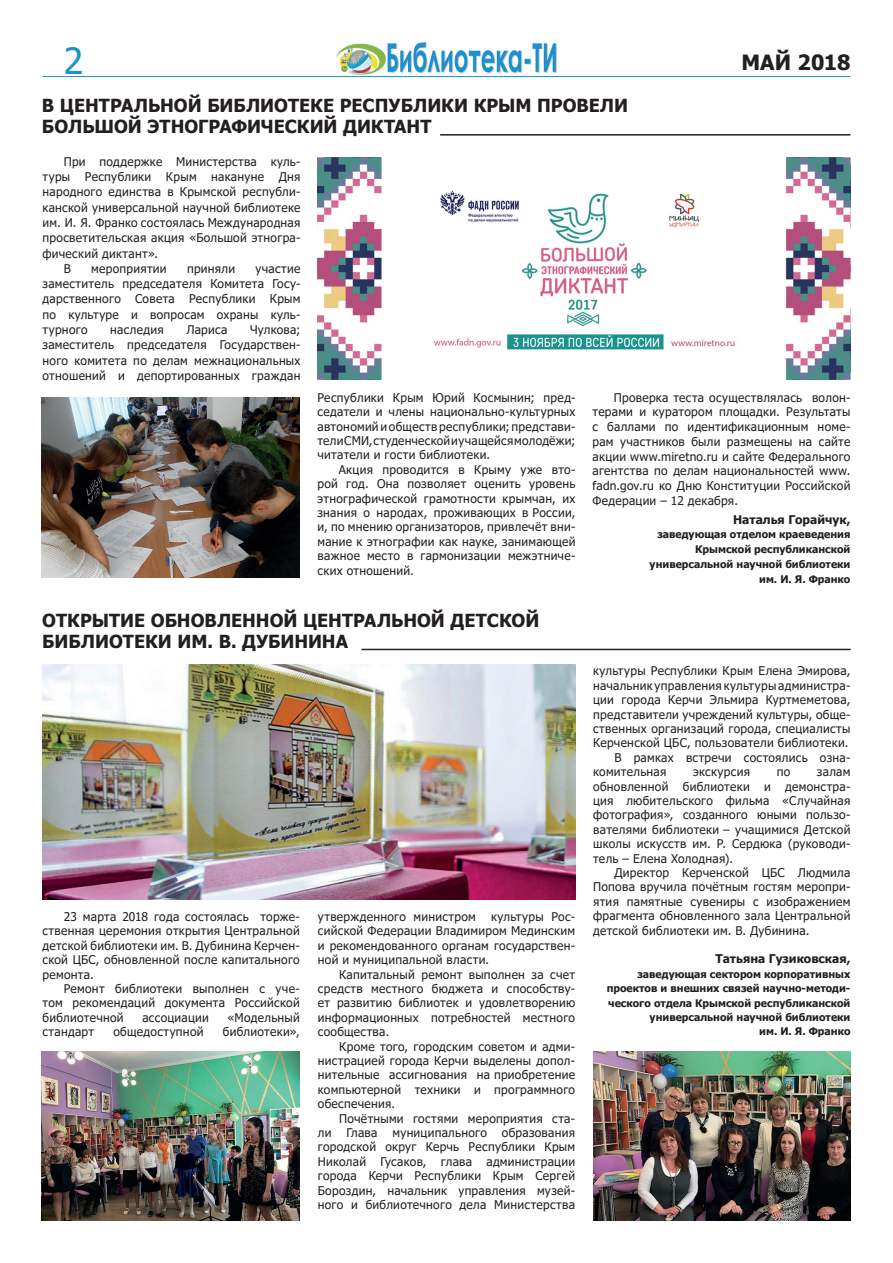
<style>
.page{position:relative;width:893px;height:1263px;background:#fff}
.page>*{position:absolute;margin:0;border:0;box-sizing:border-box;transform-origin:0 0}
.t1{font:36px "Tahoma";color:#1a93c8}
.t2{font:700 21px "Tahoma";letter-spacing:.005em;color:#231f20}
.t3{font:700 18px/21.6px "Tahoma";color:#231f20}
.t4{font:12px/14.4px "Tahoma";letter-spacing:.025em;color:#231f20;text-align:justify}
.t5{font:700 12px "Tahoma";color:#231f20}
.t6{font:700 10.5px/14.4px "Tahoma";color:#231f20;text-align:right}
</style>
<div class="page">
<img style="left:336px;top:43px;width:220px;height:31px">
<hr style="left:43px;top:76px;width:807px;height:1px;background:#1a93c8">
<img style="left:43px;top:665px;width:532px;height:234px">
<img style="left:593px;top:1051px;width:258px;height:169px">
<img style="left:41px;top:1051px;width:259px;height:169px">
<img style="left:42px;top:397px;width:258px;height:180px">
<img style="left:318px;top:158px;width:532px;height:222px">
<hr style="left:440px;top:134px;width:410px;height:2px;background:#231f20">
<hr style="left:361px;top:649px;width:490px;height:1px;background:#231f20">
<h1 class="t1" style="left:64px;top:37px;width:21px">2</h1>
<h2 class="t2" style="left:741px;top:47px;width:111px">МАЙ 2018</h2>
<h3 class="t3" style="left:42px;top:95px;width:588px">В ЦЕНТРАЛЬНОЙ БИБЛИОТЕКЕ РЕСПУБЛИКИ КРЫМ ПРОВЕЛИ<br>БОЛЬШОЙ ЭТНОГРАФИЧЕСКИЙ ДИКТАНТ</h3>
<p class="t4" style="left:64px;top:155px;width:238px">При поддержке Министерства куль-</p>
<p class="t4" style="left:43px;top:170px;width:259px">туры Республики Крым накануне Дня</p>
<p class="t4" style="left:43px;top:185px;width:259px">народного единства в Крымской республи-</p>
<p class="t4" style="left:43px;top:201px;width:259px">канской универсальной научной библиотеке</p>
<p class="t4" style="left:43px;top:216px;width:259px">им. И. Я. Франко состоялась Международная</p>
<p class="t4" style="left:43px;top:231px;width:259px">просветительская акция «Большой этногра-</p>
<p class="t4" style="left:43px;top:247px;width:117px">фический диктант».</p>
<p class="t4" style="left:64px;top:262px;width:9px">В</p>
<p class="t4" style="left:91px;top:262px;width:77px">мероприятии</p>
<p class="t4" style="left:187px;top:262px;width:50px">приняли</p>
<p class="t4" style="left:43px;top:262px;width:259px;line-height:15.3px;text-indent:213px">участие заместитель председателя Комитета Госу&shy;дарственного Совета Республики Крым по культуре и вопросам охраны куль&shy;турного</p>
<p class="t4" style="left:43px;top:323px;width:259px;line-height:15.3px;text-indent:207px">Чулкова; заместитель председателя Государствен&shy;ного комитета по делам межнациональных отношений и депортированных граждан</p>
<p class="t4" style="left:110px;top:323px;width:55px">наследия</p>
<p class="t4" style="left:186px;top:323px;width:43px">Лариса</p>
<p class="t4" style="left:317px;top:391px;width:259px">Республики Крым Юрий Космынин; пред&shy;седатели и члены национально-культурных автономий и обществ республики; представи&shy;тели СМИ, студенческой и учащейся молодёжи; читатели и гости библиотеки.</p>
<p class="t4" style="left:317px;top:463px;width:259px;text-indent:21px">Акция проводится в Крыму уже вто&shy;рой год. Она позволяет оценить уровень этнографической грамотности крымчан, их знания о народах, проживающих в России, и, по мнению организаторов, привлечёт вни&shy;мание к этнографии как науке, занимающей важное место в гармонизации межэтниче&shy;ских отношений.</p>
<h3 class="t3" style="left:42px;top:610px;width:499px">ОТКРЫТИЕ ОБНОВЛЕННОЙ ЦЕНТРАЛЬНОЙ ДЕТСКОЙ<br>БИБЛИОТЕКИ ИМ. В. ДУБИНИНА</h3>
<p class="t4" style="left:43px;top:910px;width:259px;text-indent:21px">23 марта 2018 года состоялась торже&shy;ственная церемония открытия Центральной детской библиотеки им. В. Дубинина Керчен&shy;ской ЦБС, обновленной после капитального ремонта.</p>
<p class="t4" style="left:43px;top:982px;width:259px;text-indent:21px">Ремонт библиотеки выполнен с уче&shy;том рекомендаций документа Российской библиотечной</p>
<p class="t4" style="left:142px;top:1011px;width:68px">ассоциации</p>
<p class="t4" style="left:228px;top:1011px;width:74px">«Модельный</p>
<p class="t4" style="left:43px;top:1025px;width:53px">стандарт</p>
<p class="t4" style="left:113px;top:1025px;width:92px">общедоступной</p>
<p class="t4" style="left:223px;top:1025px;width:79px">библиотеки»,</p>
<p class="t4" style="left:318px;top:910px;width:259px;text-indent:173px">культуры Рос&shy;сийской Федерации Владимиром Мединским и рекомендованного органам государствен&shy;ной и муниципальной власти.</p>
<p class="t4" style="left:318px;top:968px;width:259px;text-indent:21px">Капитальный ремонт выполнен за счет средств местного бюджета и способству&shy;ет развитию библиотек и удовлетворению информационных потребностей местного сообщества.</p>
<p class="t4" style="left:318px;top:1040px;width:259px;text-indent:21px">Кроме того, городским советом и адми&shy;нистрацией города Керчи выделены допол&shy;нительные ассигнования на приобретение компьютерной техники и программного обеспечения.</p>
<p class="t4" style="left:318px;top:1112px;width:259px;text-indent:21px">Почётными гостями мероприятия ста&shy;ли Глава муниципального образования городской округ Керчь Республики Крым Николай Гусаков, глава администрации города Керчи Республики Крым Сергей Бороздин, начальник управления музей&shy;ного и библиотечного дела Министерства</p>
<p class="t4" style="left:318px;top:910px;width:160px">утвержденного министром</p>
<p class="t4" style="left:592px;top:391px;width:259px;text-indent:21px">Проверка теста осуществлялась волон&shy;терами и куратором площадки. Результаты с баллами по идентификационным номе&shy;рам участников были размещены на сайте акции www.miretno.ru и сайте Федерального агентства по делам национальностей www. fadn.gov.ru ко Дню Конституции Российской Федерации – 12 декабря.</p>
<p class="t5" style="left:733px;top:511px;width:119px">Наталья Горайчук,</p>
<p class="t6" style="left:650px;top:528px;width:202px">заведующая отделом краеведения<br>Крымской республиканской универсальной научной библиотеки им. И. Я. Франко</p>
<p class="t4" style="left:593px;top:664px;width:259px">культуры Республики Крым Елена Эмирова,</p>
<p class="t4" style="left:593px;top:679px;width:259px">начальник управления культуры администра-</p>
<p class="t4" style="left:593px;top:693px;width:259px">ции города Керчи Эльмира Куртмеметова,</p>
<p class="t4" style="left:593px;top:708px;width:259px">представители учреждений культуры, обще-</p>
<p class="t4" style="left:593px;top:722px;width:259px">ственных организаций города, специалисты</p>
<p class="t4" style="left:593px;top:736px;width:257px">Керченской ЦБС, пользователи библиотеки.</p>
<p class="t4" style="left:614px;top:751px;width:238px">В рамках встречи состоялись озна-</p>
<p class="t4" style="left:593px;top:765px;width:75px">комительная</p>
<p class="t4" style="left:693px;top:765px;width:58px">экскурсия</p>
<p class="t4" style="left:777px;top:765px;width:15px">по</p>
<p class="t4" style="left:593px;top:765px;width:259px;text-indent:224px">залам обновленной библиотеки и демонстра&shy;ция любительского фильма «Случайная фотография», созданного юными пользо&shy;вателями библиотеки – учащимися Детской школы искусств им. Р. Сердюка (руководи&shy;тель – Елена Холодная).</p>
<p class="t4" style="left:593px;top:866px;width:259px;text-indent:21px">Директор Керченской ЦБС Людмила Попова вручила почётным гостям меропри&shy;ятия памятные сувениры с изображением фрагмента обновленного зала Центральной детской библиотеки им. В. Дубинина.</p>
<p class="t5" style="left:715px;top:951px;width:137px">Татьяна Гузиковская,</p>
<p class="t6" style="left:607px;top:967px;width:245px">заведующая сектором корпоративных проектов и внешних связей научно-методи&shy;ческого отдела Крымской республиканской универсальной научной библиотеки<br>им. И. Я. Франко</p>
</div>
